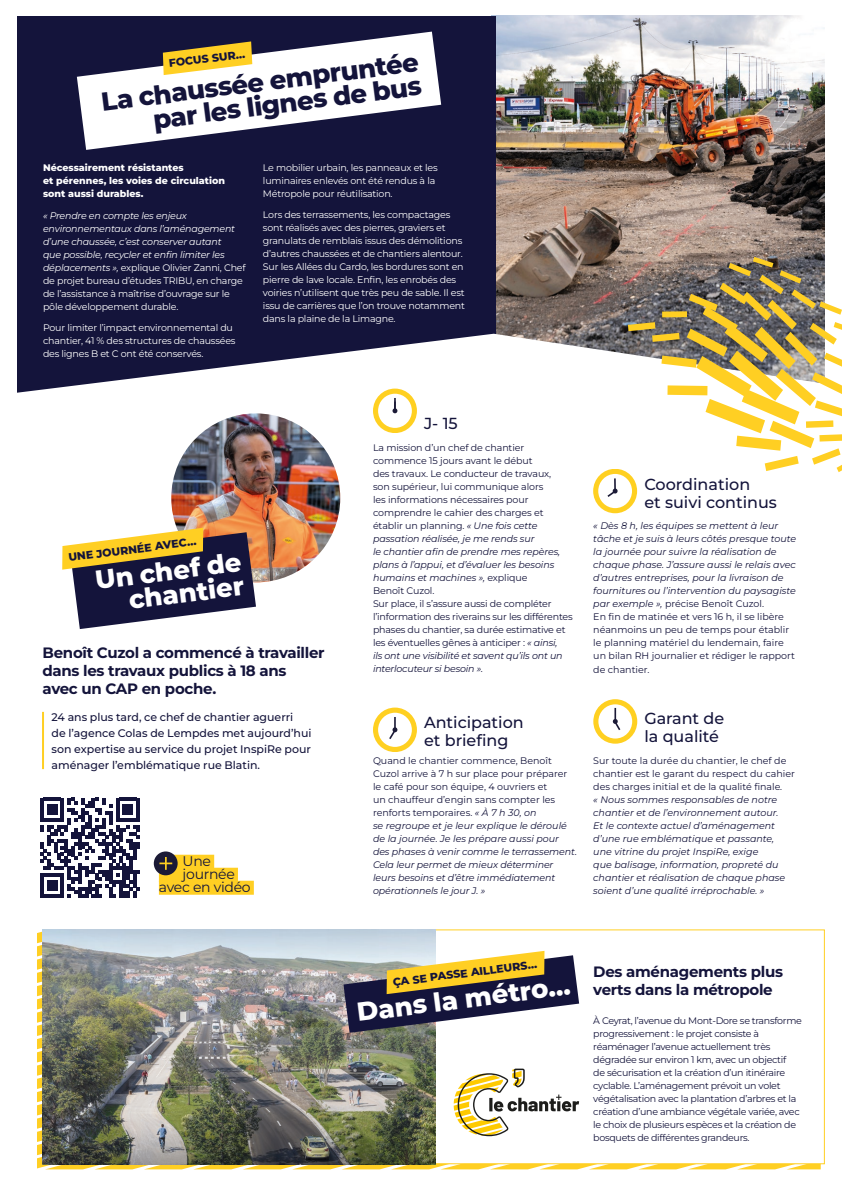
<style>
.page{position:relative;width:842px;height:1191px;background:#fff}
.page>*{position:absolute;margin:0;border:0;box-sizing:border-box;transform-origin:0 0}
.t1{font:800 26px/23.9px "Montserrat";color:#14143b;text-align:right}
.t2{font:800 26px/23.9px "Montserrat";color:#fff;text-align:right}
.t3{font:500 16px/18px "Montserrat";color:#14143b}
.t4{font:700 15px/18px "Montserrat";letter-spacing:-.02em;color:#14143b}
.t5{font:14px "Montserrat";letter-spacing:-.02em;color:#14143b}
.t6{font:500 11px/16px "Montserrat";color:#14143b}
.t7{font:800 11px "Montserrat";color:#14143b}
.t8{font:italic 9.5px/13px "Montserrat";color:#14143b}
.t9{font:9.5px/13px "Montserrat";letter-spacing:-.03em;color:#14143b}
.t10{font:9.5px/13px "Montserrat";letter-spacing:-.02em;color:#fff}
.t11{font:italic 9.5px/13px "Montserrat";letter-spacing:-.02em;color:#fff}
.t12{font:800 9.5px/13px "Montserrat";color:#fff}
.s1{font-style:normal}
.s2{font-style:italic}
</style>
<div class="page">
<img style="left:495px;top:16px;width:330px;height:318px">
<div style="left:17px;top:16px;width:478px;height:394px;background:#14143b"></div>
<svg style="left:17px;top:334px;width:611px;height:99px;fill:#fff"></svg>
<div style="left:263px;top:929px;width:562px;height:235px;background:#fff;border:1px solid #ffcf23"></div>
<svg style="left:77px;top:32px;width:364px;height:118px;fill:#fff"></svg>
<svg style="left:163px;top:41px;width:89px;height:34px"></svg>
<svg style="left:37px;top:1067px;width:784px;height:102px"></svg>
<img style="left:42px;top:929px;width:394px;height:235px">
<img style="left:37px;top:931px;width:543px;height:101px">
<hr style="left:42px;top:712px;width:2px;height:57px;background:#ffcf23">
<svg style="left:628px;top:257px;width:214px;height:215px"></svg>
<svg style="left:593px;top:699px;width:44px;height:44px"></svg>
<div style="left:598px;top:704px;width:34px;height:34px;background:#fff;border-radius:50%"></div>
<svg style="left:613px;top:708px;width:7px;height:22px"></svg>
<div style="left:593px;top:469px;width:44px;height:44px;background:#ffd021;border-radius:50%"></div>
<div style="left:598px;top:474px;width:34px;height:34px;background:#fff;border-radius:50%"></div>
<svg style="left:607px;top:478px;width:11px;height:19px"></svg>
<div style="left:373px;top:389px;width:44px;height:44px;background:#ffd021;border-radius:50%"></div>
<div style="left:378px;top:394px;width:34px;height:34px;background:#fff;border-radius:50%"></div>
<svg style="left:392px;top:398px;width:5px;height:15px"></svg>
<img style="left:171px;top:413px;width:169px;height:169px;border-radius:84px">
<div style="left:373px;top:708px;width:44px;height:44px;background:#ffd021;border-radius:50%"></div>
<div style="left:378px;top:712px;width:34px;height:35px;background:#fff;border-radius:50%"></div>
<svg style="left:389px;top:717px;width:8px;height:22px"></svg>
<svg style="left:40px;top:797px;width:100px;height:100px"></svg>
<div style="left:159px;top:854px;width:55px;height:14px;background:#ffcf23"></div>
<div style="left:159px;top:867px;width:79px;height:14px;background:#ffcf23"></div>
<div style="left:159px;top:880px;width:95px;height:14px;background:#ffcf23"></div>
<div style="left:154px;top:851px;width:24px;height:24px;background:#1b1a36;border-radius:50%"></div>
<svg style="left:159px;top:857px;width:13px;height:12px"></svg>
<svg style="left:62px;top:528px;width:194px;height:101px"></svg>
<p class="t7" style="left:168px;top:55px;width:78px;rotate:-7deg">FOCUS SUR…</p>
<h1 class="t1" style="left:100px;top:88px;width:321px;rotate:-7deg">La chaussée empruntée par les lignes de bus</h1>
<p class="t12" style="left:43px;top:161px;width:183px">Nécessairement résistantes<br>et pérennes, les voies de circulation sont aussi durables.</p>
<p class="t11" style="left:43px;top:208px;width:204px">« Prendre en compte les enjeux environnementaux dans l’aménagement d’une chaussée, c’est conserver autant<br>que possible, recycler et enfin limiter les déplacements », <span class="s1">explique Olivier Zanni, Chef de projet bureau d’études TRIBU, en charge de l’assistance à maîtrise d’ouvrage sur le pôle développement durable.</span></p>
<p class="t10" style="left:43px;top:321px;width:194px">Pour limiter l’impact environnemental du chantier, 41 % des structures de chaussées des lignes B et C ont été conservés.</p>
<p class="t10" style="left:263px;top:161px;width:176px">Le mobilier urbain, les panneaux et les luminaires enlevés ont été rendus à la<br>Métropole pour réutilisation.</p>
<p class="t10" style="left:263px;top:208px;width:204px">Lors des terrassements, les compactages sont réalisés avec des pierres, graviers et granulats de remblais issus des démolitions d’autres chaussées et de chantiers alentour.<br>Sur les Allées du Cardo, les bordures sont en pierre de lave locale. Enfin, les enrobés des voiries n’utilisent que très peu de sable. Il est issu de carrières que l’on trouve notamment dans la plaine de la Limagne.</p>
<p class="t7" style="left:68px;top:549px;width:130px;rotate:-7deg">UNE JOURNÉE AVEC…</p>
<h1 class="t2" style="left:94px;top:567px;width:149px;rotate:-7deg">Un chef de chantier</h1>
<h3 class="t4" style="left:43px;top:642px;width:284px">Benoît Cuzol a commencé à travailler dans les travaux publics à 18 ans avec un CAP en poche.</h3>
<p class="t6" style="left:52px;top:708px;width:262px">24 ans plus tard, ce chef de chantier aguerri<br>de l’agence Colas de Lempdes met aujourd’hui son expertise au service du projet InspiRe pour aménager l’emblématique rue Blatin.</p>
<h3 class="t5" style="left:183px;top:852px;width:30px">Une</h3>
<h3 class="t5" style="left:183px;top:865px;width:54px">journée</h3>
<h3 class="t5" style="left:159px;top:878px;width:93px">avec en vidéo</h3>
<h2 class="t3" style="left:424px;top:413px;width:35px">J- 15</h2>
<p class="t9" style="left:373px;top:441px;width:201px">La mission d’un chef de chantier commence 15 jours avant le début<br>des travaux. Le conducteur de travaux,<br>son supérieur, lui communique alors<br>les informations nécessaires pour comprendre le cahier des charges et établir un planning. <span class="s2">« Une fois cette passation réalisée, je me rends sur<br>le chantier afin de prendre mes repères, plans à l’appui, et d’évaluer les besoins humains et machines »,</span> explique<br>Benoît Cuzol.<br>Sur place, il s’assure aussi de compléter l’information des riverains sur les différentes phases du chantier, sa durée estimative et les éventuelles gênes à anticiper : <span class="s2">« ainsi,<br>ils ont une visibilité et savent qu’ils ont un interlocuteur si besoin ».</span></p>
<h2 class="t3" style="left:424px;top:712px;width:101px">Anticipation et briefing</h2>
<p class="t8" style="left:373px;top:753px;width:206px"><span class="s1">Quand le chantier commence, Benoît Cuzol arrive à 7 h sur place pour préparer le café pour son équipe, 4 ouvriers et<br>un chauffeur d’engin sans compter les renforts temporaires.</span> « À 7 h 30, on<br>se regroupe et je leur explique le déroulé de la journée. Je les prépare aussi pour des phases à venir comme le terrassement.<br>Cela leur permet de mieux déterminer leurs besoins et d’être immédiatement opérationnels le jour J. »</p>
<h2 class="t3" style="left:644px;top:475px;width:134px">Coordination<br>et suivi continus</h2>
<p class="t8" style="left:593px;top:519px;width:204px">« Dès 8 h, les équipes se mettent à leur tâche et je suis à leurs côtés presque toute la journée pour suivre la réalisation de chaque phase. J’assure aussi le relais avec d’autres entreprises, pour la livraison de fournitures ou l’intervention du paysagiste par exemple », <span class="s1">précise Benoît Cuzol.<br>En fin de matinée et vers 16 h, il se libère néanmoins un peu de temps pour établir le planning matériel du lendemain, faire un bilan RH journalier et rédiger le rapport de chantier.</span></p>
<h2 class="t3" style="left:644px;top:708px;width:81px">Garant de la qualité</h2>
<p class="t8" style="left:593px;top:753px;width:203px"><span class="s1">Sur toute la durée du chantier, le chef de chantier est le garant du respect du cahier des charges initial et de la qualité finale</span>.<br>« Nous sommes responsables de notre chantier et de l’environnement autour.<br>Et le contexte actuel d’aménagement d’une rue emblématique et passante, une vitrine du projet InspiRe, exige<br>que balisage, information, propreté du chantier et réalisation de chaque phase soient d’une qualité irréprochable. »</p>
<p class="t7" style="left:392px;top:974px;width:147px;rotate:-7deg">ÇA SE PASSE AILLEURS…</p>
<h1 class="t2" style="left:355px;top:998px;width:216px;rotate:-7deg">Dans la métro…</h1>
<h3 class="t4" style="left:593px;top:961px;width:191px">Des aménagements plus verts dans la métropole</h3>
<p class="t9" style="left:593px;top:1013px;width:210px">À Ceyrat, l’avenue du Mont-Dore se transforme progressivement : le projet consiste à réaménager l’avenue actuellement très dégradée sur environ 1 km, avec un objectif<br>de sécurisation et la création d’un itinéraire cyclable. L’aménagement prévoit un volet végétalisation avec la plantation d’arbres et la création d’une ambiance végétale variée, avec le choix de plusieurs espèces et la création de bosquets de différentes grandeurs.</p>
</div>
